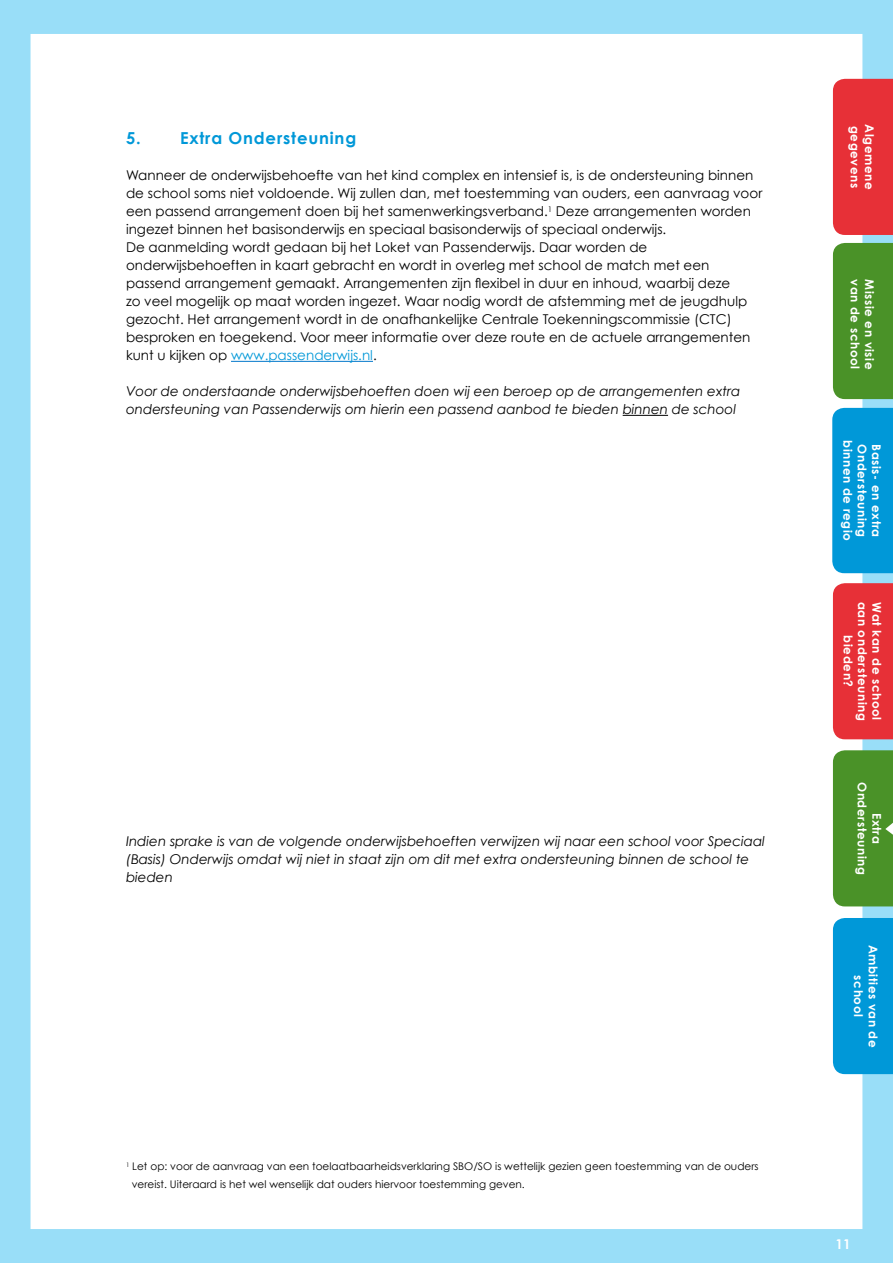
<style>
.page{position:relative;width:893px;height:1263px;background:#99def8}
.page>*{position:absolute;margin:0;border:0;box-sizing:border-box;transform-origin:0 0}
.t1{font:700 16.5px "Century Gothic";letter-spacing:.05em;color:#0098d8}
.t2{font:13.5px/18px "Century Gothic";color:#000}
.t3{font:italic 13.5px/18px "Century Gothic";color:#000}
.t4{font:700 13.5px "Century Gothic";color:#fff}
.t5{font:700 12px/14.4px "Century Gothic";letter-spacing:.05em;color:#fff;text-align:center}
.t6{font:10.5px/18px "Century Gothic";color:#000}
.s1{color:#0098d8}
</style>
<div class="page">
<div style="left:31px;top:34px;width:831px;height:1195px;background:#fff"></div>
<div style="left:833px;top:79px;width:60px;height:156px;background:#e73037"></div>
<div style="left:833px;top:243px;width:60px;height:156px;background:#4a9228"></div>
<div style="left:832px;top:408px;width:61px;height:165px;background:#0098d8"></div>
<div style="left:833px;top:583px;width:60px;height:156px;background:#e73037"></div>
<div style="left:833px;top:918px;width:60px;height:156px;background:#0098d8"></div>
<hr style="left:231px;top:361px;width:142px;height:1px;background:#0077ca">
<hr style="left:623px;top:415px;width:45px;height:1px;background:#000">
<div style="left:833px;top:750px;width:60px;height:156px;background:#4a9228"></div>
<p class="t1" style="left:126px;top:128px;width:232px">5. Extra Ondersteuning</p>
<p class="t2" style="left:126px;top:166px;width:638px">Wanneer de onderwijsbehoefte van het kind complex en intensief is, is de ondersteuning binnen de school soms niet voldoende. Wij zullen dan, met toestemming van ouders, een aanvraag voor een passend arrangement doen bij het samenwerkingsverband.<sup>1</sup> Deze arrangementen worden ingezet binnen het basisonderwijs en speciaal basisonderwijs of speciaal onderwijs.<br>De aanmelding wordt gedaan bij het Loket van Passenderwijs. Daar worden de onderwijsbehoeften in kaart gebracht en wordt in overleg met school de match met een passend arrangement gemaakt. Arrangementen zijn flexibel in duur en inhoud, waarbij deze<br>zo veel mogelijk op maat worden ingezet. Waar nodig wordt de afstemming met de jeugdhulp gezocht. Het arrangement wordt in de onafhankelijke Centrale Toekenningscommissie (CTC) besproken en toegekend. Voor meer informatie over deze route en de actuele arrangementen kunt u kijken op <span class="s1">www.passenderwijs.nl</span>.</p>
<p class="t3" style="left:126px;top:382px;width:616px">Voor de onderstaande onderwijsbehoeften doen wij een beroep op de arrangementen extra ondersteuning van Passenderwijs om hierin een passend aanbod te bieden binnen de school</p>
<p class="t3" style="left:126px;top:832px;width:640px">Indien sprake is van de volgende onderwijsbehoeften verwijzen wij naar een school voor Speciaal (Basis) Onderwijs omdat wij niet in staat zijn om dit met extra ondersteuning binnen de school te bieden</p>
<p class="t6" style="left:132px;top:1157px;width:628px;text-indent:-6px"><sup>1</sup> Let op: voor de aanvraag van een toelaatbaarheidsverklaring SBO/SO is wettelijk gezien geen toestemming van de ouders vereist. Uiteraard is het wel wenselijk dat ouders hiervoor toestemming geven.</p>
<p class="t5" style="left:863px;top:126px;width:64px;rotate:90deg">gegevens</p>
<p class="t5" style="left:877px;top:124px;width:67px;rotate:90deg">Algemene</p>
<p class="t5" style="left:863px;top:279px;width:91px;rotate:90deg">van de school</p>
<p class="t5" style="left:877px;top:279px;width:92px;rotate:90deg">Missie en visie</p>
<p class="t5" style="left:855px;top:440px;width:102px;rotate:90deg">binnen de regio</p>
<p class="t5" style="left:870px;top:444px;width:94px;rotate:90deg">Ondersteuning</p>
<p class="t5" style="left:884px;top:444px;width:95px;rotate:90deg">Basis- en extra</p>
<p class="t5" style="left:870px;top:602px;width:121px;rotate:90deg">aan ondersteuning</p>
<p class="t5" style="left:884px;top:602px;width:120px;rotate:90deg">Wat kan de school</p>
<p class="t5" style="left:855px;top:635px;width:53px;rotate:90deg">bieden?</p>
<p class="t5" style="left:884px;top:782px;width:94px;rotate:90deg">Extra<br>Ondersteuning</p>
<p class="t5" style="left:880px;top:944px;width:104px;rotate:90deg">Ambities van de school</p>
<p class="t4" style="left:835px;top:1236px;width:17px">11</p>
</div>
